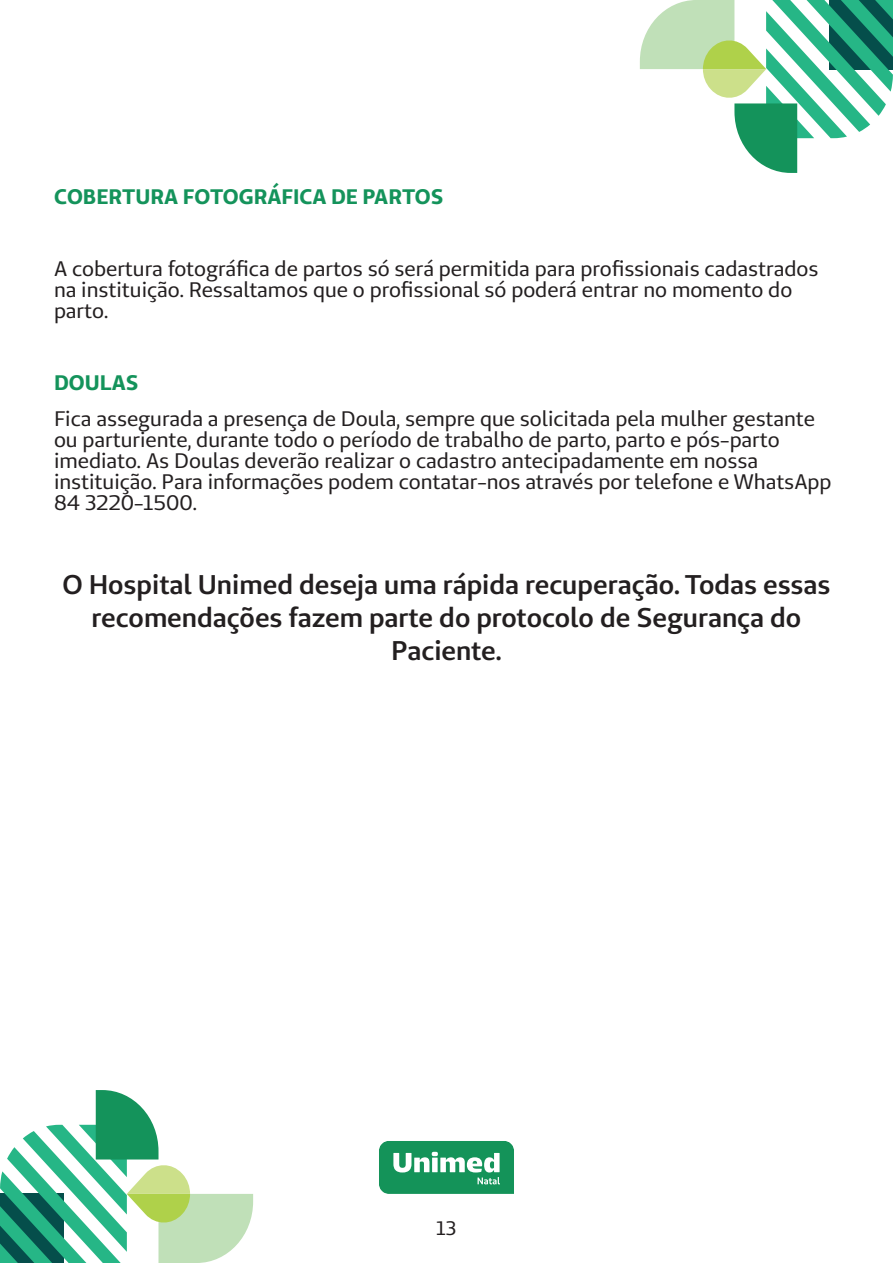
<style>
.page{position:relative;width:893px;height:1263px;background:#fff}
.page>*{position:absolute;margin:0;border:0;box-sizing:border-box;transform-origin:0 0}
.t1{font:600 27px/33px "Unimed Sans";color:#231f20;text-align:center}
.t2{font:21px/21px "Unimed Sans";color:#231f20}
.t3{font:700 21px "Unimed Sans";color:#14935b}
.t4{font:19.5px "Unimed Sans";color:#231f20}
</style>
<div class="page">
<svg style="left:640px;top:0;width:253px;height:173px"></svg>
<svg style="left:0;top:1090px;width:253px;height:173px"></svg>
<svg style="left:379px;top:1141px;width:135px;height:53px;background:#3ea677"></svg>
<p class="t3" style="left:54px;top:182px;width:391px">COBERTURA FOTOGRÁFICA DE PARTOS</p>
<p class="t2" style="left:54px;top:257px;width:766px">A cobertura fotográfica de partos só será permitida para profissionais cadastrados na instituição. Ressaltamos que o profissional só poderá entrar no momento do parto.</p>
<p class="t3" style="left:54px;top:368px;width:86px">DOULAS</p>
<p class="t2" style="left:54px;top:407px;width:779px">Fica assegurada a presença de Doula, sempre que solicitada pela mulher gestante ou parturiente, durante todo o período de trabalho de parto, parto e pós-parto imediato. As Doulas deverão realizar o cadastro antecipadamente em nossa instituição. Para informações podem contatar-nos através por telefone e WhatsApp 84 3220-1500.</p>
<p class="t1" style="left:62px;top:567px;width:769px">O Hospital Unimed deseja uma rápida recuperação. Todas essas recomendações fazem parte do protocolo de Segurança do<br>Paciente.</p>
<p class="t4" style="left:437px;top:1216px;width:21px">13</p>
</div>
